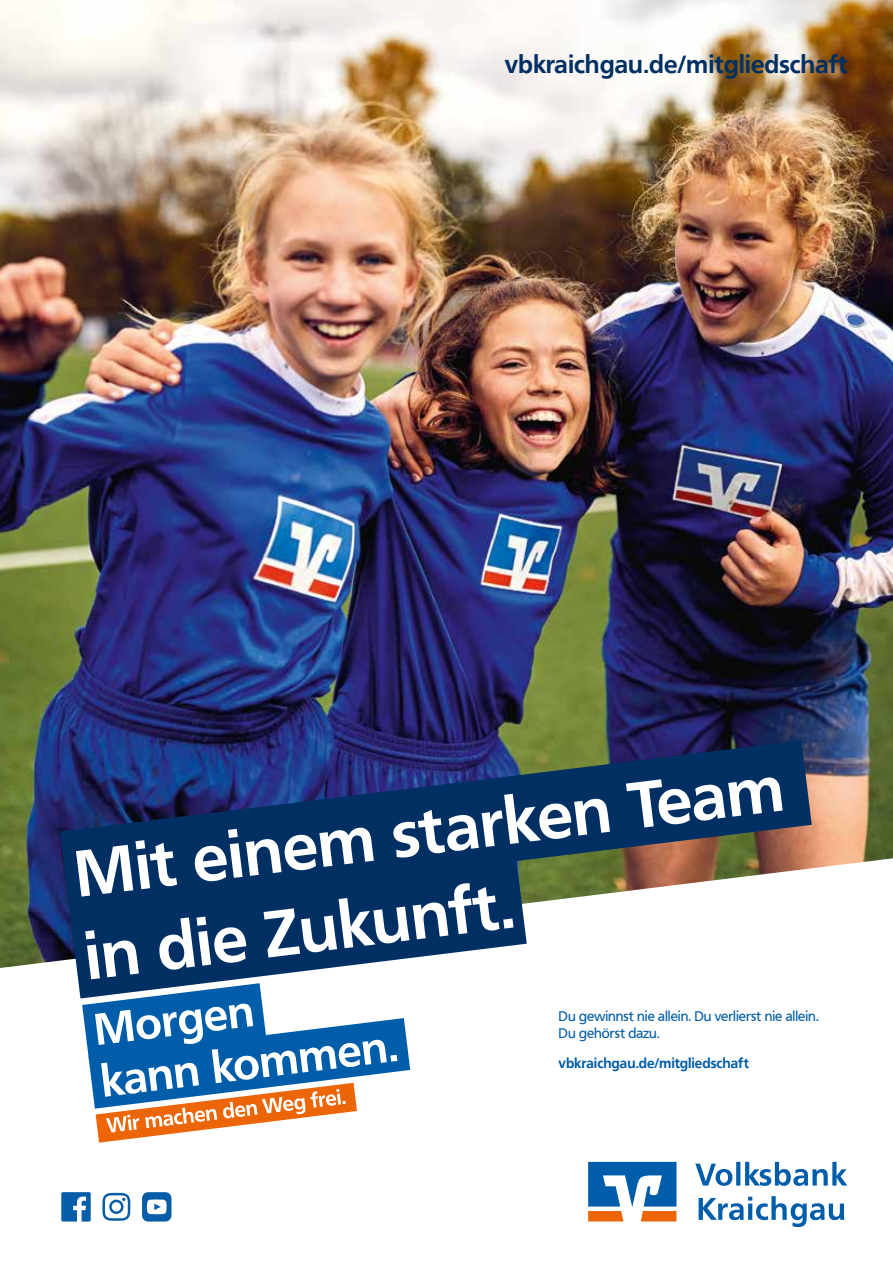
<style>
.page{position:relative;width:893px;height:1263px;background:#fff}
.page>*{position:absolute;margin:0;border:0;box-sizing:border-box;transform-origin:0 0}
.t1{font:700 64.8px/83.2px "Frutiger VR";color:#fff}
.t2{font:700 24.75px "Frutiger VR";color:#003063}
.t3{font:13.95px/16.6px "Frutiger VR";color:#005da9}
.t4{font:700 13.95px "Frutiger VR";color:#005da9}
</style>
<div class="page">
<img style="left:0;top:0;width:893px;height:858px">
<svg style="left:0;top:858px;width:893px;height:370px"></svg>
<svg style="left:82px;top:998px;width:328px;height:145px"></svg>
<svg style="left:60px;top:740px;width:752px;height:176px;background:#314970"></svg>
<svg style="left:70px;top:859px;width:457px;height:139px;fill:#003063"></svg>
<svg style="left:61px;top:1192px;width:30px;height:29px"></svg>
<svg style="left:142px;top:1192px;width:29px;height:29px"></svg>
<svg style="left:102px;top:1193px;width:28px;height:28px"></svg>
<svg style="left:588px;top:1162px;width:88px;height:59px"></svg>
<svg style="left:695px;top:1162px;width:152px;height:24px"></svg>
<svg style="left:699px;top:1196px;width:145px;height:31px"></svg>
<h2 class="t2" style="left:505px;top:49px;width:344px">vbkraichgau.de/mitgliedschaft</h2>
<h1 class="t1" style="left:70px;top:834px;width:716px;rotate:-7deg">Mit einem starken Team in die Zukunft.</h1>
<p class="t3" style="left:559px;top:1008px;width:261px">Du gewinnst nie allein. Du verlierst nie allein.<br>Du gehörst dazu.</p>
<p class="t4" style="left:559px;top:1054px;width:192px">vbkraichgau.de/mitgliedschaft</p>
</div>
